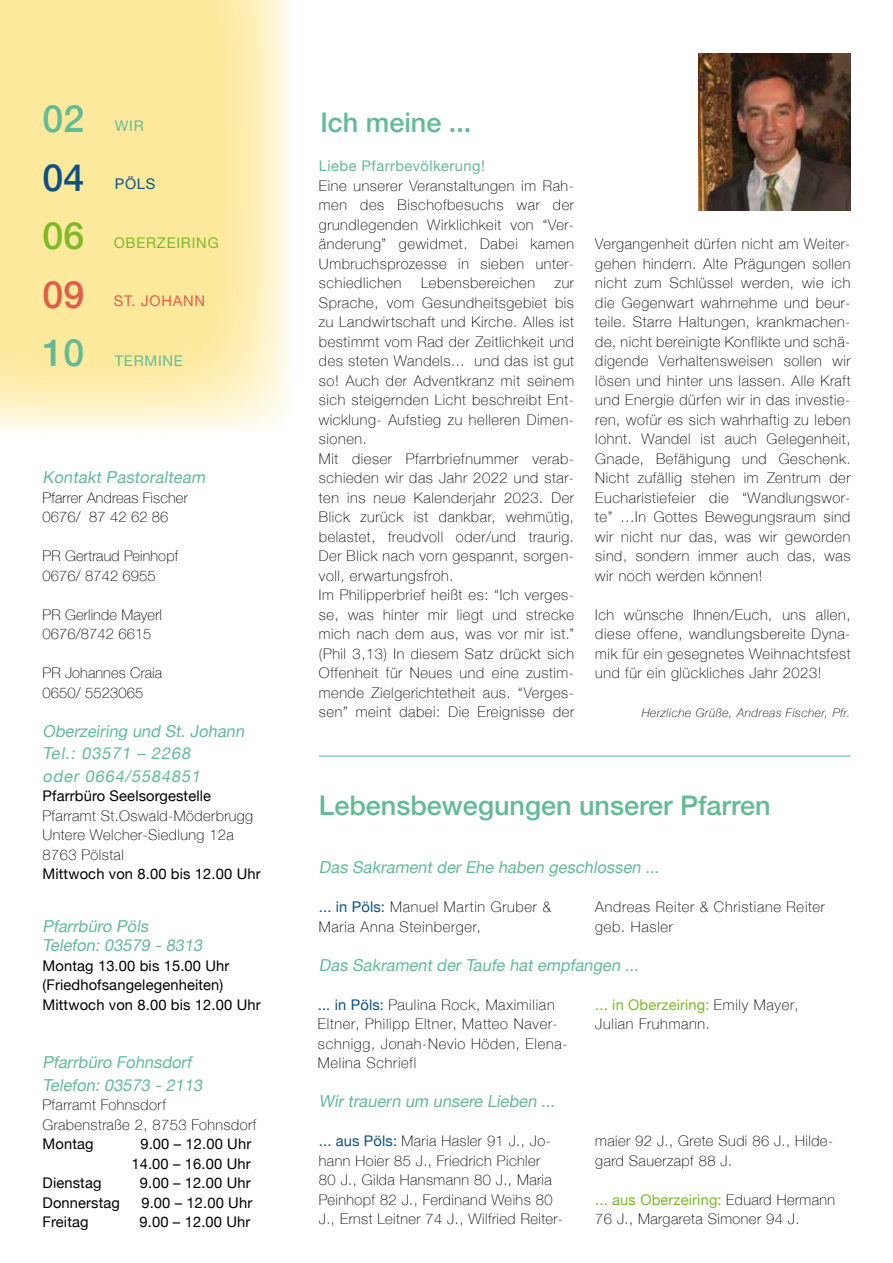
<style>
.page{position:relative;width:893px;height:1263px;background:#fff}
.page>*{position:absolute;margin:0;border:0;box-sizing:border-box;transform-origin:0 0}
.t1{font:500 37.5px/58.5px "Helvetica Neue";color:#0e5085;text-align:justify}
.t2{font:500 37.5px "Helvetica Neue";color:#63bb96}
.t3{font:500 27px "Helvetica Neue";color:#63bb96}
.t4{font:italic 16.5px/22.5px "Helvetica Neue";color:#63bb96}
.t5{font:100 14.7px/19.5px "Helvetica Neue";letter-spacing:.04em;color:#000}
.t6{font:14.7px/19.5px "Helvetica Neue";letter-spacing:.01em;color:#000}
.t7{font:100 14.7px/19.5px "Helvetica Neue";letter-spacing:.01em;color:#000}
.t8{font:14.7px "Helvetica Neue";letter-spacing:.03em;color:#63bb96}
.t9{font:14.7px "Helvetica Neue";letter-spacing:.05em;color:#7dba28}
.t10{font:14.7px "Helvetica Neue";letter-spacing:.05em;color:#de5e4a}
.t11{font:14.7px "Helvetica Neue";letter-spacing:.05em;color:#63bb96}
.t12{font:14.7px "Helvetica Neue";color:#0e5085}
.t13{font:italic 100 12px "Helvetica Neue";letter-spacing:.045em;color:#000}
.s1{color:#7dba28}
.s2{color:#7db928}
.s3{color:#de5e4a}
.s4{font-weight:400;color:#0e5085}
.s5{font-weight:400;color:#7dba28}
</style>
<div class="page">
<svg style="left:0;top:0;width:290px;height:431px;background:#fdeca9"></svg>
<img style="left:698px;top:53px;width:152px;height:157px">
<hr style="left:319px;top:755px;width:531px;height:2px;background:#63bb96">
<h1 class="t2" style="left:43px;top:89px;width:43px">02</h1>
<h1 class="t1" style="left:43px;top:145px;width:43px">04<br><span class="s1">0</span><span class="s2">6<br></span><span class="s3">09</span></h1>
<h1 class="t2" style="left:43px;top:323px;width:43px">10</h1>
<p class="t8" style="left:115px;top:115px;width:30px">WIR</p>
<p class="t12" style="left:115px;top:174px;width:42px">PÖLS</p>
<p class="t9" style="left:114px;top:232px;width:107px">OBERZEIRING</p>
<p class="t10" style="left:114px;top:291px;width:93px">ST. JOHANN</p>
<p class="t11" style="left:115px;top:350px;width:70px">TERMINE</p>
<p class="t4" style="left:43px;top:467px;width:168px">KontaktPastoralteam</p>
<p class="t7" style="left:43px;top:487px;width:147px">Pfarrer Andreas Fischer<br>0676/ 87 42 62 86</p>
<p class="t7" style="left:43px;top:545px;width:137px">PR Gertraud Peinhopf<br>0676/ 8742 6955</p>
<p class="t7" style="left:43px;top:604px;width:121px">PR Gerlinde Mayerl<br>0676/8742 6615</p>
<p class="t7" style="left:43px;top:662px;width:121px">PR Johannes Craia<br>0650/ 5523065</p>
<p class="t4" style="left:43px;top:720px;width:207px">Oberzeiring und St.Johann<br>Tel.: 03571 – 2268<br>oder 0664/5584851</p>
<p class="t6" style="left:43px;top:787px;width:170px">Pfarrbüro Seelsorgestelle</p>
<p class="t5" style="left:43px;top:805px;width:212px">Pfarramt St.Oswald-Möderbrugg<br>Untere Welcher-Siedlung 12a<br>8763 Pölstal</p>
<p class="t6" style="left:43px;top:865px;width:220px">Mittwoch von 8.00 bis 12.00 Uhr</p>
<p class="t4" style="left:43px;top:917px;width:165px;line-height:19.5px">Pfarrbüro Pöls<br>Telefon:03579 -8313</p>
<p class="t6" style="left:43px;top:956px;width:220px">Montag 13.00 bis 15.00 Uhr (Friedhofsangelegenheiten)<br>Mittwoch von 8.00 bis 12.00 Uhr</p>
<p class="t4" style="left:43px;top:1052px;width:165px">Pfarrbüro Fohnsdorf<br>Telefon:03573 -2113</p>
<p class="t5" style="left:43px;top:1094px;width:215px">Pfarramt Fohnsdorf<br>Grabenstraße 2, 8753 Fohnsdorf</p>
<p class="t6" style="left:43px;top:1135px;width:53px">Montag</p>
<p class="t6" style="left:131px;top:1135px;width:121px;text-align:right">9.00 – 12.00 Uhr<br>14.00 – 16.00 Uhr</p>
<p class="t6" style="left:43px;top:1174px;width:61px">Dienstag</p>
<p class="t6" style="left:140px;top:1174px;width:112px">9.00 – 12.00 Uhr</p>
<p class="t6" style="left:43px;top:1193px;width:79px">Donnerstag</p>
<p class="t6" style="left:141px;top:1193px;width:112px">9.00 – 12.00 Uhr</p>
<p class="t6" style="left:43px;top:1213px;width:48px">Freitag</p>
<p class="t6" style="left:140px;top:1213px;width:112px">9.00 – 12.00 Uhr</p>
<h2 class="t3" style="left:320px;top:101px;width:153px">Ich meine ...</h2>
<p class="t8" style="left:319px;top:155px;width:167px">Liebe Pfarrbevölkerung!</p>
<p class="t5" style="left:319px;top:175px;width:257px;text-align:justify">Eine unserer Veranstaltungen im Rah&shy;men des Bischofbesuchs war der grundlegenden Wirklichkeit von “Ver&shy;änderung” gewidmet. Dabei kamen Umbruchsprozesse in sieben unter&shy;schiedlichen</p>
<p class="t5" style="left:421px;top:272px;width:115px">Lebensbereichen</p>
<p class="t5" style="left:319px;top:272px;width:257px;text-indent:236px">zur Sprache, vom Gesundheitsgebiet bis zu Landwirtschaft und Kirche. Alles ist bestimmt vom Rad der Zeitlichkeit und des steten Wandels... und das ist gut so! Auch der Adventkranz mit seinem sich steigernden Licht beschreibt Ent&shy;wicklung- Aufstieg zu helleren Dimen&shy;sionen.<br>Mit dieser Pfarrbriefnummer verab&shy;schieden wir das Jahr 2022 und star&shy;ten ins neue Kalenderjahr 2023. Der Blick zurück ist dankbar, wehmütig, belastet, freudvoll oder/und traurig.<br>Der Blick nach vorn gespannt, sorgen&shy;voll, erwartungsfroh.<br>Im Philipperbrief heißt es: “Ich verges&shy;se, was hinter mir liegt und strecke mich nach dem aus, was vor mir ist.” (Phil 3,13) In diesem Satz drückt sich Offenheit für Neues und eine zustim&shy;mende Zielgerichtetheit aus. “Verges&shy;sen” meint dabei: Die Ereignisse der</p>
<p class="t5" style="left:595px;top:233px;width:257px;text-align:justify">Vergangenheit dürfen nicht am Weiter&shy;gehen hindern. Alte Prägungen sollen nicht zum Schlüssel werden, wie ich die Gegenwart wahrnehme und beur&shy;teile. Starre Haltungen, krankmachen&shy;de, nicht bereinigte Konflikte und schä&shy;digende Verhaltensweisen sollen wir lösen und hinter uns lassen. Alle Kraft und Energie dürfen wir in das investie&shy;ren, wofür es sich wahrhaftig zu leben lohnt. Wandel ist auch Gelegenheit, Gnade, Befähigung und Geschenk.<br>Nicht zufällig stehen im Zentrum der Eucharistiefeier die “Wandlungswor&shy;te” …In Gottes Bewegungsraum sind wir nicht nur das, was wir geworden sind, sondern immer auch das, was wir noch werden können!</p>
<p class="t5" style="left:595px;top:604px;width:257px;text-align:justify">Ich wünsche Ihnen/Euch, uns allen, diese offene, wandlungsbereite Dyna&shy;mik für ein gesegnetes Weihnachtsfest und für ein glückliches Jahr 2023!</p>
<p class="t13" style="left:642px;top:704px;width:210px">Herzliche Grüße, Andreas Fischer, Pfr.</p>
<h2 class="t3" style="left:319px;top:783px;width:453px">Lebensbewegungen unserer Pfarren</h2>
<p class="t4" style="left:319px;top:857px;width:346px">Das SakramentderEhe haben geschlossen ...</p>
<p class="t5" style="left:319px;top:896px;width:234px"><span class="s4">... in Pöls:</span> Manuel Martin Gruber &amp;<br>Maria Anna Steinberger,</p>
<p class="t5" style="left:595px;top:896px;width:231px">Andreas Reiter &amp; Christiane Reiter geb. Hasler</p>
<p class="t4" style="left:319px;top:954px;width:325px">Das SakramentderTaufe hatempfangen ...</p>
<p class="t5" style="left:318px;top:994px;width:251px"><span class="s4">... in Pöls:</span> Paulina Rock, Maximilian<br>Eltner, Philipp Eltner, Matteo Naver&shy;schnigg, Jonah-Nevio Höden, Elena-<br>Melina Schriefl</p>
<p class="t4" style="left:319px;top:1091px;width:242px">Wirtrauern um unsere Lieben ...</p>
<p class="t5" style="left:319px;top:1130px;width:245px"><span class="s4">... aus Pöls:</span> Maria Hasler 91 J., Jo&shy;hann Hoier 85 J., Friedrich Pichler<br>80 J., Gilda Hansmann 80 J., Maria Peinhopf 82 J., Ferdinand Weihs 80<br>J., Ernst Leitner 74 J., Wilfried Reiter-</p>
<p class="t5" style="left:595px;top:994px;width:205px"><span class="s5">... in Oberzeiring:</span> Emily Mayer,<br>Julian Fruhmann.</p>
<p class="t5" style="left:595px;top:1130px;width:239px">maier 92 J., Grete Sudi 86 J., Hilde&shy;gard Sauerzapf 88 J.</p>
<p class="t5" style="left:595px;top:1189px;width:241px"><span class="s5">... aus Oberzeiring:</span> Eduard Hermann<br>76 J., Margareta Simoner 94 J.</p>
</div>
